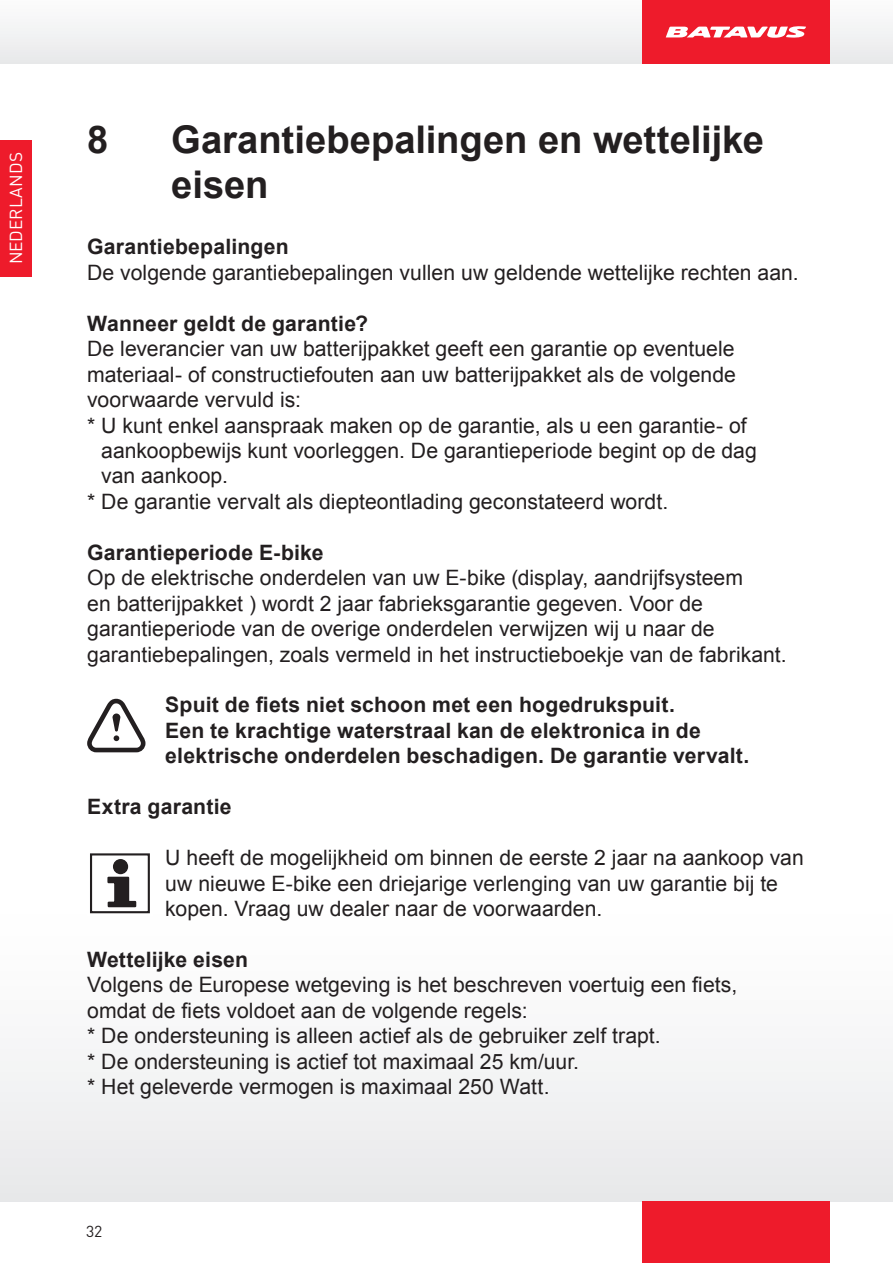
<style>
.page{position:relative;width:893px;height:1263px;background:#fff}
.page>*{position:absolute;margin:0;border:0;box-sizing:border-box;transform-origin:0 0}
.t1{font:700 38.1px/45.8px "Arial";letter-spacing:-.005em;color:#231f20}
.t2{font:21.15px/25.5px "Arial";letter-spacing:.005em;color:#231f20}
.t3{font:700 21.15px/25.5px "Arial";letter-spacing:.01em;color:#231f20}
.t4{font:17.25px "DIN";color:#fff}
.t5{font:15.75px "DIN";color:#231f20}
</style>
<div class="page">
<div style="left:0;top:0;width:893px;height:64px;background:#f2f3f4"></div>
<div style="left:0;top:894px;width:893px;height:307px;background:linear-gradient(to right,#f5f5f6,#f5f5f6)"></div>
<div style="left:872px;top:894px;width:21px;height:307px;background:linear-gradient(to bottom,#fff,#e8e9eb)"></div>
<div style="left:642px;top:1201px;width:187px;height:62px;background:#ee1b2b"></div>
<div style="left:642px;top:0;width:187px;height:64px;background:#ee1b2b"></div>
<svg style="left:666px;top:26px;width:140px;height:12px"></svg>
<div style="left:0;top:140px;width:32px;height:136px;background:#ee1b2b"></div>
<div style="left:87px;top:850px;width:66px;height:66px;background:#fff"></div>
<div style="left:113px;top:859px;width:15px;height:15px;background:#231f20;border-radius:50%"></div>
<div style="left:90px;top:853px;width:60px;height:60px;border:2px solid #231f20"></div>
<svg style="left:107px;top:876px;width:30px;height:32px"></svg>
<svg style="left:87px;top:699px;width:58px;height:53px"></svg>
<p class="t4" style="left:5px;top:264px;width:114px;rotate:-90deg">NEDERLANDS</p>
<h1 class="t1" style="left:87px;top:118px;width:23px">8</h1>
<h1 class="t1" style="left:171px;top:118px;width:594px">Garantiebepalingen en wettelijke eisen</h1>
<p class="t3" style="left:87px;top:235px;width:203px">Garantiebepalingen</p>
<p class="t2" style="left:87px;top:260px;width:713px">De volgende garantiebepalingen vullen uw geldende wettelijke rechten aan.</p>
<p class="t3" style="left:87px;top:311px;width:282px">Wanneer geldt de garantie?</p>
<p class="t2" style="left:87px;top:336px;width:649px">De leverancier van uw batterijpakket geeft een garantie op eventuele</p>
<p class="t2" style="left:87px;top:362px;width:650px">materiaal- of constructiefouten aan uw batterijpakket als de volgende</p>
<p class="t2" style="left:87px;top:387px;width:215px">voorwaarde vervuld is:</p>
<p class="t2" style="left:87px;top:413px;width:661px">* U kunt enkel aanspraak maken op de garantie, als u een garantie- of</p>
<p class="t2" style="left:101px;top:438px;width:657px">aankoopbewijs kunt voorleggen. De garantieperiode begint op de dag</p>
<p class="t2" style="left:101px;top:463px;width:128px">van aankoop.</p>
<p class="t2" style="left:87px;top:489px;width:583px">* De garantie vervalt als diepteontlading geconstateerd wordt.</p>
<p class="t3" style="left:87px;top:540px;width:238px">Garantieperiode E-bike</p>
<p class="t2" style="left:87px;top:565px;width:701px">Op de elektrische onderdelen van uw E-bike (display, aandrijfsysteem<br>en batterijpakket ) wordt 2 jaar fabrieksgarantie gegeven. Voor de garantieperiode van de overige onderdelen verwijzen wij u naar de garantiebepalingen, zoals vermeld in het instructieboekje van de fabrikant.</p>
<p class="t3" style="left:165px;top:693px;width:586px">Spuit de fiets niet schoon met een hogedrukspuit.<br>Een te krachtige waterstraal kan de elektronica in de elektrische onderdelen beschadigen. De garantie vervalt.</p>
<p class="t3" style="left:87px;top:795px;width:146px">Extra garantie</p>
<p class="t2" style="left:165px;top:845px;width:640px">U heeft de mogelijkheid om binnen de eerste 2 jaar na aankoop van uw nieuwe E-bike een driejarige verlenging van uw garantie bij te kopen. Vraag uw dealer naar de voorwaarden.</p>
<p class="t3" style="left:87px;top:947px;width:162px">Wettelijke eisen</p>
<p class="t2" style="left:87px;top:972px;width:652px">Volgens de Europese wetgeving is het beschreven voertuig een fiets, omdat de fiets voldoet aan de volgende regels:<br>* De ondersteuning is alleen actief als de gebruiker zelf trapt.<br>* De ondersteuning is actief tot maximaal 25 km/uur.<br>* Het geleverde vermogen is maximaal 250 Watt.</p>
<p class="t5" style="left:86px;top:1221px;width:18px">32</p>
</div>
